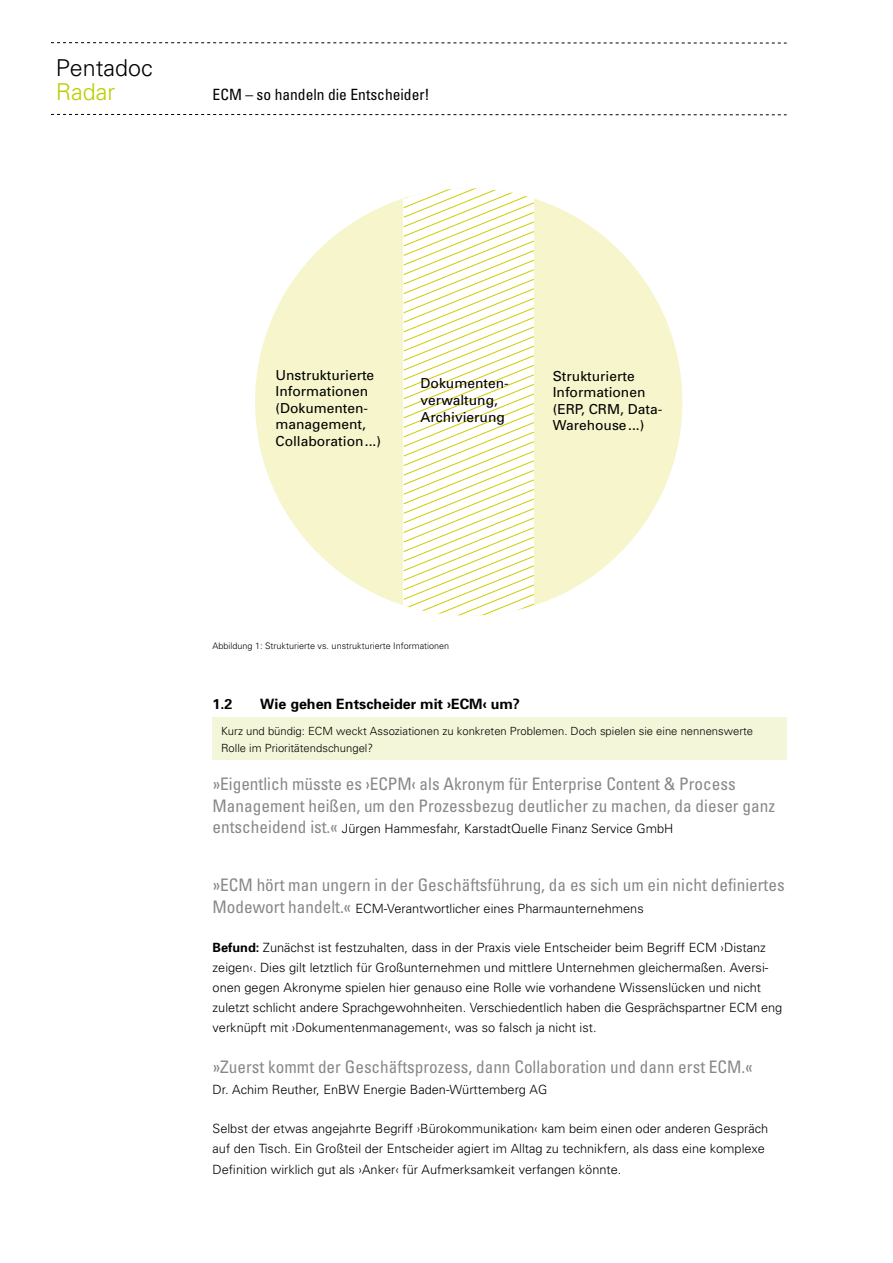
<style>
.page{position:relative;width:893px;height:1263px;background:#fff}
.page>*{position:absolute;margin:0;border:0;box-sizing:border-box;transform-origin:0 0}
.t1{font:300 23.25px "Univers";color:#000}
.t2{font:300 23.25px "Univers";color:#bcce00}
.t3{font:condensed 17.25px/21.8px "Univers";color:#868889}
.t4{font:condensed 15.45px "Univers";color:#000}
.t5{font:700 14.25px "Univers";color:#000}
.t6{font:13.8px/16.5px "Univers";color:#000}
.t7{font:300 12.75px/20.2px "Univers";color:#000}
.t8{font:300 11.25px/16.5px "Univers";color:#000}
.t9{font:300 9px "Univers";color:#000}
.s1{font-weight:400;font-stretch:condensed;font-size:17.25px;color:#868889}
.s2{font-weight:700}
</style>
<div class="page">
<svg style="left:51px;top:42px;width:736px;height:1px"></svg>
<svg style="left:51px;top:114px;width:736px;height:1px"></svg>
<div style="left:255px;top:188px;width:427px;height:427px;background:#f6f5cc;border-radius:50%"></div>
<svg style="left:404px;top:188px;width:130px;height:427px;background:#f9f9e2"></svg>
<div style="left:213px;top:718px;width:574px;height:42px;background:#f3f6d9"></div>
<h1 class="t1" style="left:56px;top:54px;width:99px">Pentadoc</h1>
<h1 class="t2" style="left:56px;top:78px;width:61px">Radar</h1>
<p class="t4" style="left:213px;top:85px;width:219px">ECM – so handeln die Entscheider!</p>
<p class="t6" style="left:275px;top:366px;width:107px">Unstrukturierte<br>Informationen (Dokumenten&shy;management,<br>Collaboration...)</p>
<p class="t6" style="left:421px;top:375px;width:90px">Dokumenten&shy;verwaltung,<br>Archivierung</p>
<p class="t6" style="left:553px;top:367px;width:111px">Strukturierte<br>Informationen (ERP, CRM, Data-<br>Warehouse...)</p>
<p class="t9" style="left:213px;top:640px;width:238px">Abbildung 1: Strukturierte vs. unstrukturierte Informationen</p>
<p class="t5" style="left:213px;top:695px;width:21px">1.2</p>
<p class="t5" style="left:260px;top:695px;width:261px">Wie gehen Entscheider mit ›ECM‹ um?</p>
<p class="t8" style="left:221px;top:723px;width:534px">Kurz und bündig: ECM weckt Assoziationen zu konkreten Problemen. Doch spielen sie eine nennenswerte<br>Rolle im Prioritätendschungel?</p>
<h2 class="t3" style="left:213px;top:773px;width:564px">»Eigentlich müsste es ›ECPM‹ als Akronym für Enterprise Content &amp; Process<br>Management heißen, um den Prozessbezug deutlicher zu machen, da dieser ganz</h2>
<p class="t7" style="left:213px;top:818px;width:462px"><span class="s1">entscheidend ist.«</span> Jürgen Hammesfahr, KarstadtQuelle Finanz Service GmbH</p>
<h2 class="t3" style="left:213px;top:874px;width:573px">»ECM hört man ungern in der Geschäftsführung, da es sich um ein nicht definiertes</h2>
<p class="t7" style="left:213px;top:898px;width:433px"><span class="s1">Modewort handelt.«</span> ECM-Verantwortlicher eines Pharmaunternehmens</p>
<p class="t7" style="left:213px;top:936px;width:571px"><span class="s2">Befund:</span> Zunächst ist festzuhalten, dass in der Praxis viele Entscheider beim Begriff ECM ›Distanz zeigen‹. Dies gilt letztlich für Großunternehmen und mittlere Unternehmen gleichermaßen. Aversi&shy;onen gegen Akronyme spielen hier genauso eine Rolle wie vorhandene Wissenslücken und nicht zuletzt schlicht andere Sprachgewohnheiten. Verschiedentlich haben die Gesprächspartner ECM eng verknüpft mit ›Dokumentenmanagement‹, was so falsch ja nicht ist.</p>
<h2 class="t3" style="left:213px;top:1055px;width:542px">»Zuerst kommt der Geschäftsprozess, dann Collaboration und dann erst ECM.«</h2>
<p class="t7" style="left:213px;top:1079px;width:336px">Dr. Achim Reuther, EnBW Energie Baden-Württemberg AG</p>
<p class="t7" style="left:213px;top:1118px;width:557px">Selbst der etwas angejahrte Begriff ›Bürokommunikation‹ kam beim einen oder anderen Gespräch auf den Tisch. Ein Großteil der Entscheider agiert im Alltag zu technikfern, als dass eine komplexe<br>Definition wirklich gut als ›Anker‹ für Aufmerksamkeit verfangen könnte.</p>
</div>
